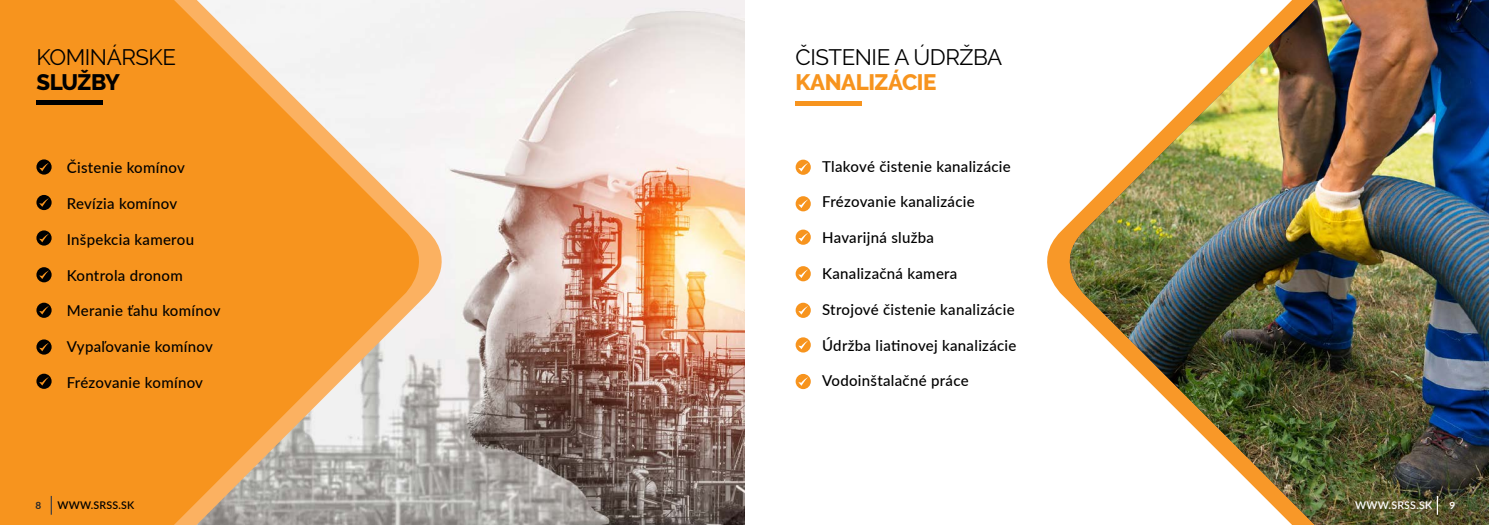
<style>
.page{position:relative;width:1489px;height:525px;background:#fff}
.page>*{position:absolute;margin:0;border:0;box-sizing:border-box;transform-origin:0 0}
.t1{font:22.25px "Raleway";letter-spacing:-.02em;color:#000}
.t2{font:800 22.25px "Raleway";letter-spacing:-.02em;color:#f7941e}
.t3{font:800 22.25px "Raleway";letter-spacing:-.02em;color:#000}
.t4{font:500 15px "Lato";letter-spacing:.02em;color:#000}
.t5{font:600 10.62px "Lato";letter-spacing:.02em;color:#000}
.t6{font:600 10.62px "Lato";letter-spacing:.02em;color:#fff}
.t7{font:700 10px "Lato";color:#292829}
.t8{font:700 10px "Lato";color:#fff}
</style>
<div class="page">
<img style="left:459px;top:0;width:285px;height:524px">
<svg style="left:436px;top:0;width:23px;height:524px;fill:#f4f1f2"></svg>
<svg style="left:0;top:0;width:436px;height:524px;fill:#f7941e"></svg>
<hr style="left:36px;top:101px;width:67px;height:4px;background:#000">
<svg style="left:36px;top:159px;width:16px;height:15px"></svg>
<svg style="left:39px;top:163px;width:10px;height:8px"></svg>
<svg style="left:36px;top:230px;width:16px;height:15px"></svg>
<svg style="left:39px;top:233px;width:10px;height:9px"></svg>
<svg style="left:36px;top:302px;width:16px;height:16px"></svg>
<svg style="left:39px;top:306px;width:10px;height:8px"></svg>
<svg style="left:36px;top:195px;width:16px;height:15px"></svg>
<svg style="left:39px;top:198px;width:10px;height:9px"></svg>
<svg style="left:36px;top:267px;width:16px;height:15px"></svg>
<svg style="left:39px;top:270px;width:10px;height:9px"></svg>
<svg style="left:36px;top:339px;width:16px;height:15px"></svg>
<svg style="left:39px;top:342px;width:10px;height:9px"></svg>
<svg style="left:36px;top:373px;width:16px;height:15px"></svg>
<svg style="left:39px;top:377px;width:10px;height:8px"></svg>
<hr style="left:795px;top:101px;width:66px;height:4px;background:#f7941e">
<svg style="left:1052px;top:224px;width:16px;height:77px"></svg>
<img style="left:1068px;top:0;width:420px;height:524px">
<svg style="left:795px;top:159px;width:15px;height:16px"></svg>
<svg style="left:798px;top:163px;width:10px;height:8px"></svg>
<svg style="left:795px;top:229px;width:15px;height:15px"></svg>
<svg style="left:798px;top:233px;width:10px;height:8px"></svg>
<svg style="left:795px;top:337px;width:15px;height:15px"></svg>
<svg style="left:798px;top:340px;width:10px;height:9px"></svg>
<svg style="left:795px;top:196px;width:15px;height:15px"></svg>
<svg style="left:798px;top:199px;width:10px;height:9px"></svg>
<svg style="left:795px;top:302px;width:15px;height:16px"></svg>
<svg style="left:798px;top:306px;width:10px;height:8px"></svg>
<svg style="left:795px;top:266px;width:15px;height:15px"></svg>
<svg style="left:798px;top:269px;width:10px;height:9px"></svg>
<div style="left:795px;top:374px;width:15px;height:15px;background:#f7941e;border-radius:50%"></div>
<svg style="left:798px;top:377px;width:10px;height:8px"></svg>
<svg style="left:51px;top:495px;width:1px;height:19px"></svg>
<svg style="left:1436px;top:495px;width:1px;height:19px"></svg>
<h1 class="t1" style="left:36px;top:44px;width:141px">KOMINÁRSKE</h1>
<h1 class="t3" style="left:36px;top:69px;width:85px">SLUŽBY</h1>
<p class="t4" style="left:67px;top:157px;width:120px">Čistenie komínov</p>
<p class="t4" style="left:67px;top:193px;width:112px">Revízia komínov</p>
<p class="t4" style="left:67px;top:228px;width:129px">Inšpekcia kamerou</p>
<p class="t4" style="left:67px;top:264px;width:117px">Kontrola dronom</p>
<p class="t4" style="left:67px;top:300px;width:155px">Meranie ťahu komínov</p>
<p class="t4" style="left:67px;top:335px;width:148px">Vypaľovanie komínov</p>
<p class="t4" style="left:67px;top:371px;width:138px">Frézovanie komínov</p>
<h1 class="t1" style="left:795px;top:44px;width:208px">ČISTENIE A ÚDRŽBA</h1>
<h1 class="t2" style="left:795px;top:69px;width:142px">KANALIZÁCIE</h1>
<p class="t4" style="left:822px;top:155px;width:190px">Tlakové čistenie kanalizácie</p>
<p class="t4" style="left:822px;top:191px;width:154px">Frézovanie kanalizácie</p>
<p class="t4" style="left:822px;top:227px;width:113px">Havarijná služba</p>
<p class="t4" style="left:822px;top:262px;width:137px">Kanalizačná kamera</p>
<p class="t4" style="left:822px;top:298px;width:194px">Strojové čistenie kanalizácie</p>
<p class="t4" style="left:822px;top:334px;width:196px">Údržba liatinovej kanalizácie</p>
<p class="t4" style="left:822px;top:370px;width:148px">Vodoinštalačné práce</p>
<p class="t7" style="left:35px;top:498px;width:7px">8</p>
<p class="t5" style="left:57px;top:497px;width:78px">WWW.SRSS.SK</p>
<p class="t6" style="left:1355px;top:497px;width:78px">WWW.SRSS.SK</p>
<p class="t8" style="left:1449px;top:498px;width:7px">9</p>
</div>
